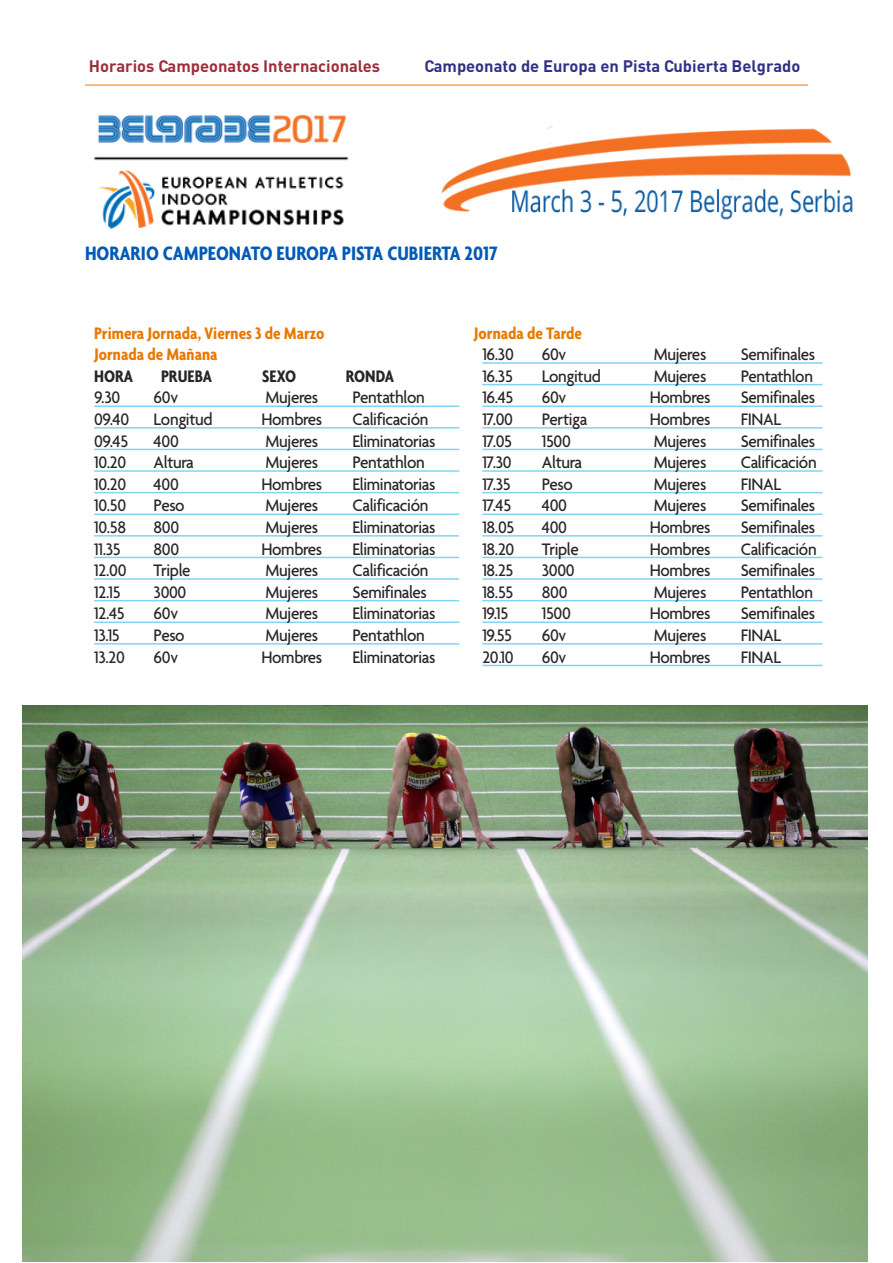
<style>
.page{position:relative;width:893px;height:1263px;background:#fff}
.page>*{position:absolute;margin:0;border:0;box-sizing:border-box;transform-origin:0 0}
.t1{font:700 condensed 21px "Agenda";color:#005ab7}
.t2{font:500 18px "Agenda";letter-spacing:-.02em;color:#272526;scale:.95 1}
.t3{font:700 condensed 18px/21.6px "Agenda";color:#e87900}
.t4{font:700 condensed 18px "Agenda";color:#272526}
.t5{font:700 16.5px "DIN";color:#313084}
.t6{font:700 16.5px "DIN";color:#9d2e3b}
</style>
<div class="page">
<hr style="left:85px;top:85px;width:723px;height:1px;background:#e87900">
<hr style="left:94px;top:405px;width:365px;height:2px;background:#80d5f5">
<hr style="left:94px;top:427px;width:365px;height:2px;background:#80d5f5">
<hr style="left:94px;top:449px;width:365px;height:1px;background:#80d5f5">
<hr style="left:94px;top:470px;width:365px;height:2px;background:#80d5f5">
<hr style="left:94px;top:492px;width:365px;height:1px;background:#80d5f5">
<hr style="left:94px;top:513px;width:365px;height:2px;background:#80d5f5">
<hr style="left:94px;top:535px;width:365px;height:2px;background:#80d5f5">
<hr style="left:94px;top:557px;width:365px;height:1px;background:#80d5f5">
<hr style="left:94px;top:578px;width:365px;height:2px;background:#80d5f5">
<hr style="left:94px;top:600px;width:365px;height:1px;background:#80d5f5">
<hr style="left:94px;top:621px;width:365px;height:2px;background:#80d5f5">
<hr style="left:94px;top:643px;width:365px;height:2px;background:#80d5f5">
<img style="left:94px;top:114px;width:255px;height:116px">
<img style="left:441px;top:125px;width:412px;height:95px">
<img style="left:22px;top:706px;width:846px;height:555px">
<hr style="left:482px;top:362px;width:340px;height:2px;background:#80d5f5">
<hr style="left:482px;top:384px;width:340px;height:1px;background:#80d5f5">
<hr style="left:482px;top:405px;width:340px;height:2px;background:#80d5f5">
<hr style="left:482px;top:427px;width:340px;height:2px;background:#80d5f5">
<hr style="left:482px;top:449px;width:340px;height:1px;background:#80d5f5">
<hr style="left:482px;top:470px;width:340px;height:2px;background:#80d5f5">
<hr style="left:482px;top:492px;width:340px;height:1px;background:#80d5f5">
<hr style="left:482px;top:513px;width:340px;height:2px;background:#80d5f5">
<hr style="left:482px;top:535px;width:340px;height:2px;background:#80d5f5">
<hr style="left:482px;top:557px;width:340px;height:1px;background:#80d5f5">
<hr style="left:482px;top:578px;width:340px;height:2px;background:#80d5f5">
<hr style="left:482px;top:600px;width:340px;height:1px;background:#80d5f5">
<hr style="left:482px;top:621px;width:340px;height:2px;background:#80d5f5">
<hr style="left:482px;top:643px;width:340px;height:2px;background:#80d5f5">
<hr style="left:482px;top:665px;width:340px;height:1px;background:#80d5f5">
<p class="t6" style="left:89px;top:56px;width:293px">Horarios Campeonatos Internacionales</p>
<p class="t5" style="left:424px;top:56px;width:377px">Campeonato de Europa en Pista Cubierta Belgrado</p>
<p class="t1" style="left:85px;top:240px;width:414px">HORARIO CAMPEONATO EUROPA PISTA CUBIERTA 2017</p>
<p class="t3" style="left:94px;top:321px;width:232px">Primera Jornada, Viernes 3 de Marzo<br>Jornada de Mañana</p>
<p class="t4" style="left:94px;top:365px;width:41px">HORA</p>
<p class="t4" style="left:161px;top:365px;width:53px">PRUEBA</p>
<p class="t4" style="left:262px;top:365px;width:36px">SEXO</p>
<p class="t4" style="left:346px;top:365px;width:50px">RONDA</p>
<p class="t2" style="left:94px;top:387px;width:29px">9.30</p>
<p class="t2" style="left:154px;top:387px;width:27px">60v</p>
<p class="t2" style="left:266px;top:387px;width:57px">Mujeres</p>
<p class="t2" style="left:353px;top:387px;width:78px">Pentathlon</p>
<p class="t2" style="left:94px;top:408px;width:39px">09.40</p>
<p class="t2" style="left:154px;top:408px;width:64px">Longitud</p>
<p class="t2" style="left:261px;top:408px;width:66px">Hombres</p>
<p class="t2" style="left:353px;top:408px;width:81px">Calificación</p>
<p class="t2" style="left:94px;top:430px;width:37px">09.45</p>
<p class="t2" style="left:154px;top:430px;width:28px">400</p>
<p class="t2" style="left:266px;top:430px;width:57px">Mujeres</p>
<p class="t2" style="left:353px;top:430px;width:89px">Eliminatorias</p>
<p class="t2" style="left:94px;top:451px;width:35px">10.20</p>
<p class="t2" style="left:154px;top:451px;width:44px">Altura</p>
<p class="t2" style="left:266px;top:451px;width:57px">Mujeres</p>
<p class="t2" style="left:353px;top:451px;width:78px">Pentathlon</p>
<p class="t2" style="left:94px;top:473px;width:35px">10.20</p>
<p class="t2" style="left:154px;top:473px;width:28px">400</p>
<p class="t2" style="left:261px;top:473px;width:66px">Hombres</p>
<p class="t2" style="left:353px;top:473px;width:89px">Eliminatorias</p>
<p class="t2" style="left:94px;top:495px;width:35px">10.50</p>
<p class="t2" style="left:154px;top:495px;width:34px">Peso</p>
<p class="t2" style="left:266px;top:495px;width:57px">Mujeres</p>
<p class="t2" style="left:353px;top:495px;width:81px">Calificación</p>
<p class="t2" style="left:94px;top:516px;width:35px">10.58</p>
<p class="t2" style="left:154px;top:516px;width:28px">800</p>
<p class="t2" style="left:266px;top:516px;width:57px">Mujeres</p>
<p class="t2" style="left:353px;top:516px;width:89px">Eliminatorias</p>
<p class="t2" style="left:94px;top:538px;width:29px">11.35</p>
<p class="t2" style="left:154px;top:538px;width:28px">800</p>
<p class="t2" style="left:261px;top:538px;width:66px">Hombres</p>
<p class="t2" style="left:353px;top:538px;width:89px">Eliminatorias</p>
<p class="t2" style="left:94px;top:559px;width:36px">12.00</p>
<p class="t2" style="left:154px;top:559px;width:40px">Triple</p>
<p class="t2" style="left:266px;top:559px;width:57px">Mujeres</p>
<p class="t2" style="left:353px;top:559px;width:81px">Calificación</p>
<p class="t2" style="left:94px;top:581px;width:29px">12.15</p>
<p class="t2" style="left:154px;top:581px;width:36px">3000</p>
<p class="t2" style="left:266px;top:581px;width:57px">Mujeres</p>
<p class="t2" style="left:353px;top:581px;width:80px">Semifinales</p>
<p class="t2" style="left:94px;top:603px;width:34px">12.45</p>
<p class="t2" style="left:154px;top:603px;width:27px">60v</p>
<p class="t2" style="left:266px;top:603px;width:57px">Mujeres</p>
<p class="t2" style="left:353px;top:603px;width:89px">Eliminatorias</p>
<p class="t2" style="left:94px;top:624px;width:29px">13.15</p>
<p class="t2" style="left:154px;top:624px;width:34px">Peso</p>
<p class="t2" style="left:266px;top:624px;width:57px">Mujeres</p>
<p class="t2" style="left:353px;top:624px;width:78px">Pentathlon</p>
<p class="t2" style="left:94px;top:646px;width:34px">13.20</p>
<p class="t2" style="left:154px;top:646px;width:27px">60v</p>
<p class="t2" style="left:261px;top:646px;width:66px">Hombres</p>
<p class="t2" style="left:353px;top:646px;width:89px">Eliminatorias</p>
<p class="t3" style="left:474px;top:321px;width:110px">Jornada de Tarde</p>
<p class="t2" style="left:482px;top:343px;width:35px">16.30</p>
<p class="t2" style="left:542px;top:343px;width:27px">60v</p>
<p class="t2" style="left:654px;top:343px;width:57px">Mujeres</p>
<p class="t2" style="left:741px;top:343px;width:80px">Semifinales</p>
<p class="t2" style="left:482px;top:365px;width:34px">16.35</p>
<p class="t2" style="left:542px;top:365px;width:64px">Longitud</p>
<p class="t2" style="left:654px;top:365px;width:57px">Mujeres</p>
<p class="t2" style="left:741px;top:365px;width:78px">Pentathlon</p>
<p class="t2" style="left:482px;top:387px;width:34px">16.45</p>
<p class="t2" style="left:542px;top:387px;width:27px">60v</p>
<p class="t2" style="left:650px;top:387px;width:66px">Hombres</p>
<p class="t2" style="left:741px;top:387px;width:80px">Semifinales</p>
<p class="t2" style="left:482px;top:408px;width:34px">17.00</p>
<p class="t2" style="left:542px;top:408px;width:49px">Pertiga</p>
<p class="t2" style="left:650px;top:408px;width:66px">Hombres</p>
<p class="t2" style="left:741px;top:408px;width:44px">FINAL</p>
<p class="t2" style="left:482px;top:430px;width:33px">17.05</p>
<p class="t2" style="left:542px;top:430px;width:32px">1500</p>
<p class="t2" style="left:654px;top:430px;width:57px">Mujeres</p>
<p class="t2" style="left:741px;top:430px;width:80px">Semifinales</p>
<p class="t2" style="left:482px;top:451px;width:32px">17.30</p>
<p class="t2" style="left:542px;top:451px;width:44px">Altura</p>
<p class="t2" style="left:654px;top:451px;width:57px">Mujeres</p>
<p class="t2" style="left:741px;top:451px;width:81px">Calificación</p>
<p class="t2" style="left:482px;top:473px;width:31px">17.35</p>
<p class="t2" style="left:542px;top:473px;width:34px">Peso</p>
<p class="t2" style="left:654px;top:473px;width:57px">Mujeres</p>
<p class="t2" style="left:741px;top:473px;width:44px">FINAL</p>
<p class="t2" style="left:482px;top:495px;width:32px">17.45</p>
<p class="t2" style="left:542px;top:495px;width:28px">400</p>
<p class="t2" style="left:654px;top:495px;width:57px">Mujeres</p>
<p class="t2" style="left:741px;top:495px;width:80px">Semifinales</p>
<p class="t2" style="left:482px;top:516px;width:35px">18.05</p>
<p class="t2" style="left:542px;top:516px;width:28px">400</p>
<p class="t2" style="left:650px;top:516px;width:66px">Hombres</p>
<p class="t2" style="left:741px;top:516px;width:80px">Semifinales</p>
<p class="t2" style="left:482px;top:538px;width:35px">18.20</p>
<p class="t2" style="left:542px;top:538px;width:40px">Triple</p>
<p class="t2" style="left:650px;top:538px;width:66px">Hombres</p>
<p class="t2" style="left:741px;top:538px;width:81px">Calificación</p>
<p class="t2" style="left:482px;top:559px;width:34px">18.25</p>
<p class="t2" style="left:542px;top:559px;width:36px">3000</p>
<p class="t2" style="left:650px;top:559px;width:66px">Hombres</p>
<p class="t2" style="left:741px;top:559px;width:80px">Semifinales</p>
<p class="t2" style="left:482px;top:581px;width:34px">18.55</p>
<p class="t2" style="left:542px;top:581px;width:28px">800</p>
<p class="t2" style="left:654px;top:581px;width:57px">Mujeres</p>
<p class="t2" style="left:741px;top:581px;width:78px">Pentathlon</p>
<p class="t2" style="left:482px;top:603px;width:29px">19.15</p>
<p class="t2" style="left:542px;top:603px;width:32px">1500</p>
<p class="t2" style="left:650px;top:603px;width:66px">Hombres</p>
<p class="t2" style="left:741px;top:603px;width:80px">Semifinales</p>
<p class="t2" style="left:482px;top:624px;width:33px">19.55</p>
<p class="t2" style="left:542px;top:624px;width:27px">60v</p>
<p class="t2" style="left:654px;top:624px;width:57px">Mujeres</p>
<p class="t2" style="left:741px;top:624px;width:44px">FINAL</p>
<p class="t2" style="left:482px;top:646px;width:35px">20.10</p>
<p class="t2" style="left:542px;top:646px;width:27px">60v</p>
<p class="t2" style="left:650px;top:646px;width:66px">Hombres</p>
<p class="t2" style="left:741px;top:646px;width:44px">FINAL</p>
</div>
